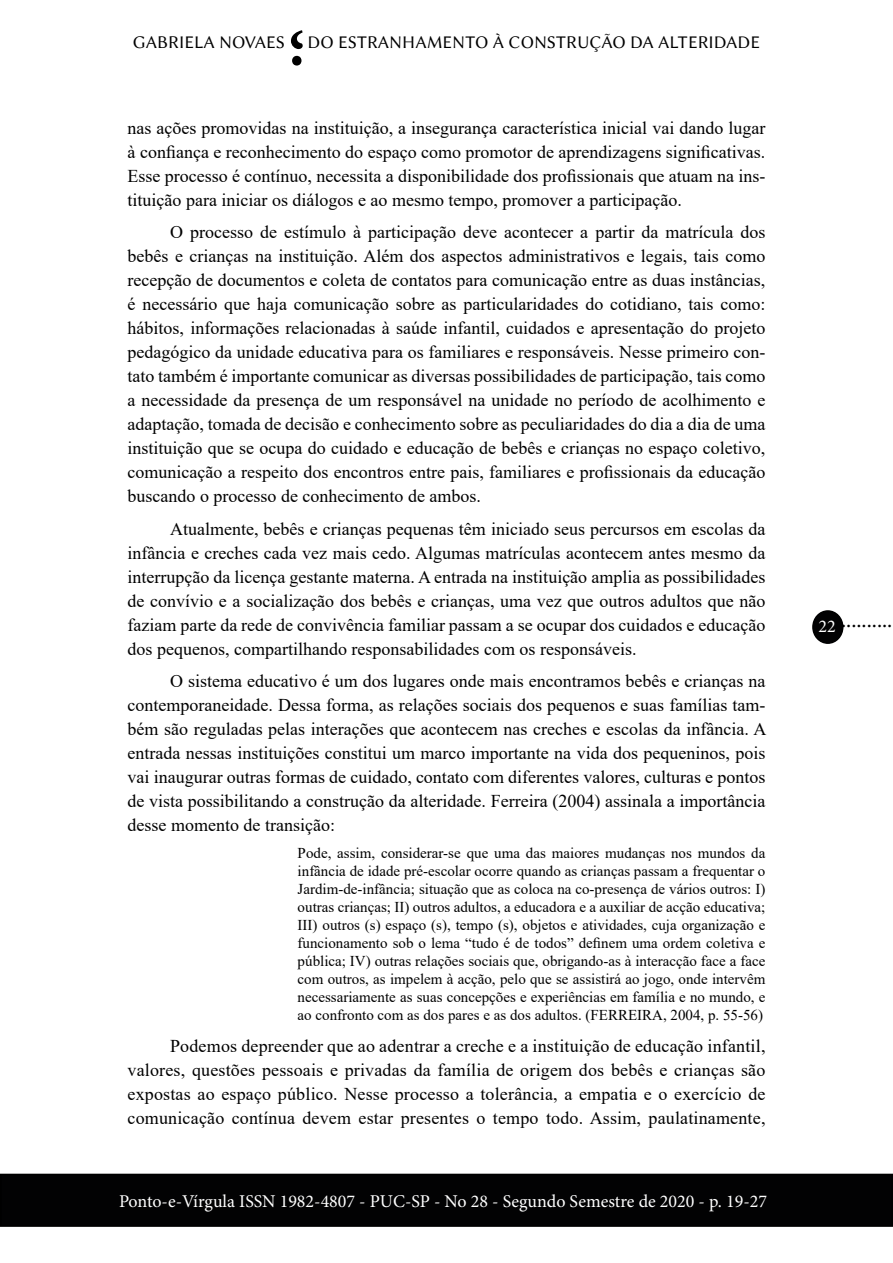
<style>
.page{position:relative;width:893px;height:1263px;background:#fff}
.page>*{position:absolute;margin:0;border:0;box-sizing:border-box;transform-origin:0 0}
.t1{font:700 90px "Adobe Arabic";color:#000}
.t2{font:22.5px "Minion Pro";color:#000}
.t3{font:18px/24px "Times New Roman";color:#000;text-align:justify}
.t4{font:18px "Minion Pro";color:#fff}
.t5{font:18px "Linux Biolinum G";color:#000}
.t6{font:15px/18px "Times New Roman";color:#000;text-align:justify}
</style>
<div class="page">
<div style="left:813px;top:611px;width:30px;height:32px;background:#020203;border-radius:50%"></div>
<div style="left:812px;top:610px;width:31px;height:34px;border:2px solid #000;border-radius:50%"></div>
<div style="left:1px;top:1174px;width:891px;height:52px;background:#020203"></div>
<div style="left:0;top:1174px;width:893px;height:53px;border:2px solid #000"></div>
<h1 class="t1" style="left:305px;top:122px;width:18px;rotate:-180deg">;</h1>
<p class="t5" style="left:133px;top:32px;width:629px">GABRIELA NOVAES DO ESTRANHAMENTO À CONSTRUÇÃO DA ALTERIDADE</p>
<p class="t3" style="left:128px;top:115px;width:639px">nas ações promovidas na instituição, a insegurança característica inicial vai dando lugar à confiança e reconhecimento do espaço como promotor de aprendizagens significativas.<br>Esse processo é contínuo, necessita a disponibilidade dos profissionais que atuam na ins&shy;tituição para iniciar os diálogos e ao mesmo tempo, promover a participação.</p>
<p class="t3" style="left:128px;top:220px;width:639px;text-indent:43px">O processo de estímulo à participação deve acontecer a partir da matrícula dos bebês e crianças na instituição. Além dos aspectos administrativos e legais, tais como recepção de documentos e coleta de contatos para comunicação entre as duas instâncias, é necessário que haja comunicação sobre as particularidades do cotidiano, tais como: hábitos, informações relacionadas à saúde infantil, cuidados e apresentação do projeto pedagógico da unidade educativa para os familiares e responsáveis. Nesse primeiro con&shy;tato também é importante comunicar as diversas possibilidades de participação, tais como a necessidade da presença de um responsável na unidade no período de acolhimento e adaptação, tomada de decisão e conhecimento sobre as peculiaridades do dia a dia de uma instituição que se ocupa do cuidado e educação de bebês e crianças no espaço coletivo, comunicação a respeito dos encontros entre pais, familiares e profissionais da educação buscando o processo de conhecimento de ambos.</p>
<p class="t3" style="left:128px;top:516px;width:639px;text-indent:43px">Atualmente, bebês e crianças pequenas têm iniciado seus percursos em escolas da infância e creches cada vez mais cedo. Algumas matrículas acontecem antes mesmo da interrupção da licença gestante materna. A entrada na instituição amplia as possibilidades de convívio e a socialização dos bebês e crianças, uma vez que outros adultos que não faziam parte da rede de convivência familiar passam a se ocupar dos cuidados e educação dos pequenos, compartilhando responsabilidades com os responsáveis.</p>
<p class="t3" style="left:128px;top:668px;width:640px;text-indent:43px">O sistema educativo é um dos lugares onde mais encontramos bebês e crianças na contemporaneidade. Dessa forma, as relações sociais dos pequenos e suas famílias tam&shy;bém são reguladas pelas interações que acontecem nas creches e escolas da infância. A entrada nessas instituições constitui um marco importante na vida dos pequeninos, pois vai inaugurar outras formas de cuidado, contato com diferentes valores, culturas e pontos de vista possibilitando a construção da alteridade. Ferreira (2004) assinala a importância desse momento de transição:</p>
<p class="t6" style="left:298px;top:843px;width:469px">Pode, assim, considerar-se que uma das maiores mudanças nos mundos da infância de idade pré-escolar ocorre quando as crianças passam a frequentar o Jardim-de-infância; situação que as coloca na co-presença de vários outros: I) outras crianças; II) outros adultos, a educadora e a auxiliar de acção educativa; III) outros (s) espaço (s), tempo (s), objetos e atividades, cuja organização e funcionamento sob o lema “tudo é de todos” definem uma ordem coletiva e pública; IV) outras relações sociais que, obrigando-as à interacção face a face com outros, as impelem à acção, pelo que se assistirá ao jogo, onde intervêm necessariamente as suas concepções e experiências em família e no mundo, e ao confronto com as dos pares e as dos adultos. (FERREIRA, 2004, p. 55-56)</p>
<p class="t3" style="left:128px;top:1034px;width:639px;text-indent:43px">Podemos depreender que ao adentrar a creche e a instituição de educação infantil, valores, questões pessoais e privadas da família de origem dos bebês e crianças são expostas ao espaço público. Nesse processo a tolerância, a empatia e o exercício de comunicação contínua devem estar presentes o tempo todo. Assim, paulatinamente,</p>
<p class="t4" style="left:119px;top:1189px;width:650px">Ponto-e-Vírgula ISSN 1982-4807 - PUC-SP - No 28 - Segundo Semestre de 2020 - p. 19-27</p>
<p class="t4" style="left:819px;top:614px;width:19px">22</p>
<p class="t2" style="left:841px;top:605px;width:53px">..........</p>
</div>
